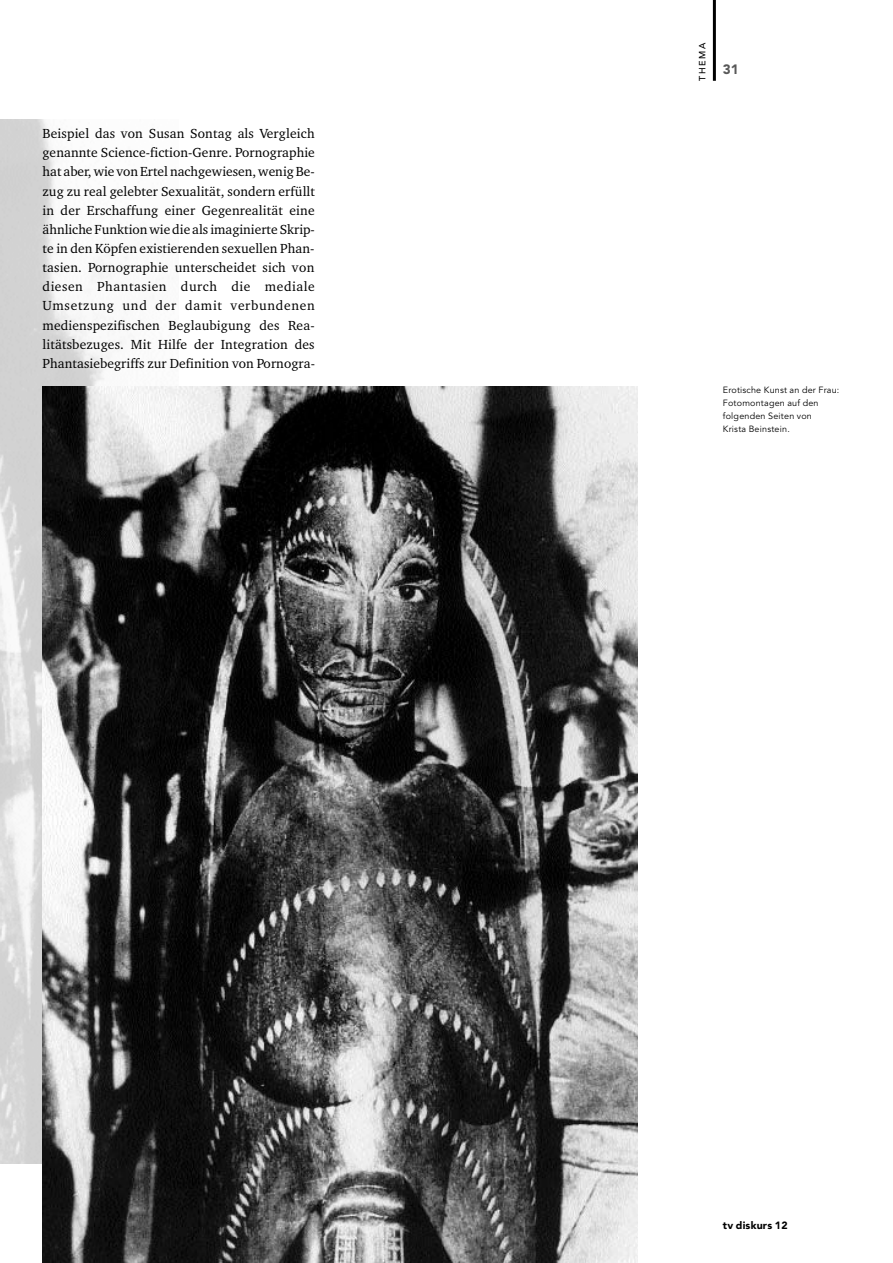
<style>
.page{position:relative;width:893px;height:1263px;background:#fff}
.page>*{position:absolute;margin:0;border:0;box-sizing:border-box;transform-origin:0 0}
.t1{font:13.5px/19.2px "Charter BT";letter-spacing:.005em;color:#000;text-align:justify}
.t2{font:900 13.5px "Avenir";color:#585858}
.t3{font:900 10.5px "Avenir";letter-spacing:.02em;color:#000}
.t4{font:9px/12.8px "Avenir";letter-spacing:.02em;color:#000}
.t5{font:500 9px "Avenir";letter-spacing:.165em;color:#000}
</style>
<div class="page">
<img style="left:0;top:119px;width:179px;height:1044px">
<hr style="left:713px;top:0;width:3px;height:81px;background:#000">
<img style="left:43px;top:387px;width:595px;height:876px">
<p class="t1" style="left:43px;top:125px;width:274px">Beispiel das von Susan Sontag als Vergleich genannte Science-fiction-Genre. Pornographie hat aber, wie von Ertel nachgewiesen, wenig Be&shy;zug zu real gelebter Sexualität, sondern erfüllt in der Erschaffung einer Gegenrealität eine ähnliche Funktion wie die als imaginierte Skrip&shy;te in den Köpfen existierenden sexuellen Phan&shy;tasien. Pornographie unterscheidet sich von diesen Phantasien durch die mediale Umsetzung und der damit verbundenen medienspezifischen Beglaubigung des Rea&shy;litätsbezuges. Mit Hilfe der Integration des Phantasiebegriffs zur Definition von Pornogra-</p>
<p class="t5" style="left:699px;top:81px;width:39px;rotate:-90deg">THEMA</p>
<p class="t2" style="left:723px;top:64px;width:17px">31</p>
<p class="t4" style="left:723px;top:385px;width:118px">Erotische Kunst an der Frau:<br>Fotomontagen auf den folgenden Seiten von<br>Krista Beinstein.</p>
<p class="t3" style="left:723px;top:1221px;width:66px">tv diskurs 12</p>
</div>
